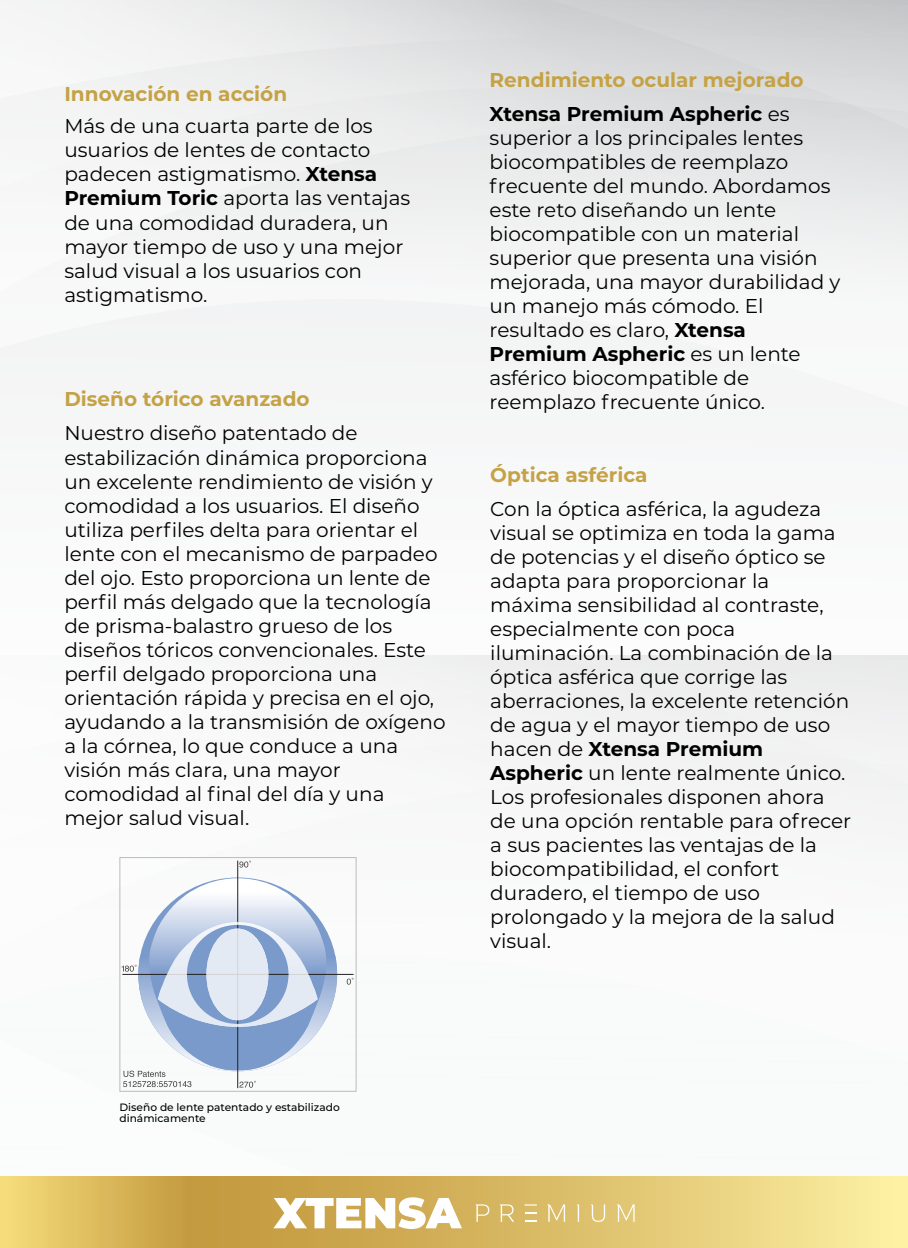
<style>
.page{position:relative;width:908px;height:1248px;background:#fff}
.page>*{position:absolute;margin:0;border:0;box-sizing:border-box;transform-origin:0 0}
.t1{font:20px/24px "Montserrat";color:#000}
.t2{font:700 20px/34px "Montserrat";color:#c4a245}
.t3{font:500 10.6px/11.6px "Montserrat";color:#000}
.s1{color:#000}
.s2{font-weight:400;color:#000}
.s3{font-weight:700}
</style>
<div class="page">
<svg style="left:0;top:0;width:907px;height:389px"></svg>
<div style="left:265px;top:655px;width:642px;height:172px;background:#f3f4f4"></div>
<div style="left:120px;top:857px;width:236px;height:234px;border:1px solid #babcbe"></div>
<hr style="left:122px;top:973px;width:231px;height:1px;background:#232020">
<hr style="left:237px;top:860px;width:1px;height:227px;background:#232020">
<svg style="left:239px;top:860px;width:12px;height:7px"></svg>
<svg style="left:346px;top:977px;width:7px;height:7px"></svg>
<svg style="left:121px;top:891px;width:216px;height:196px"></svg>
<svg style="left:0;top:1176px;width:907px;height:71px;background:#dec16a"></svg>
<svg style="left:273px;top:1197px;width:189px;height:31px"></svg>
<svg style="left:475px;top:1204px;width:14px;height:17px"></svg>
<svg style="left:499px;top:1204px;width:15px;height:17px"></svg>
<svg style="left:547px;top:1204px;width:18px;height:17px"></svg>
<svg style="left:576px;top:1204px;width:3px;height:17px"></svg>
<svg style="left:590px;top:1204px;width:15px;height:17px"></svg>
<svg style="left:616px;top:1204px;width:18px;height:17px"></svg>
<svg style="left:523px;top:1204px;width:13px;height:1px"></svg>
<p class="t2" style="left:489px;top:62px;width:315px">Rendimiento ocular mejorado<br><span class="s1">Xtensa Premium Aspheric</span> <span class="s2">es</span></p>
<p class="t1" style="left:489px;top:125px;width:352px">superior a los principales lentes biocompatibles de reemplazo frecuente del mundo. Abordamos este reto diseñando un lente biocompatible con un material superior que presenta una visión mejorada, una mayor durabilidad y un manejo más cómodo. El resultado es claro, <span class="s3">Xtensa<br>Premium Aspheric</span> es un lente asférico biocompatible de</p>
<p class="t2" style="left:64px;top:76px;width:224px">Innovación en acción</p>
<p class="t1" style="left:64px;top:114px;width:347px">Más de una cuarta parte de los usuarios de lentes de contacto padecen astigmatismo. <span class="s3">Xtensa<br>Premium Toric</span> aporta las ventajas de una comodidad duradera, un mayor tiempo de uso y una mejor salud visual a los usuarios con astigmatismo.</p>
<p class="t2" style="left:64px;top:381px;width:247px">Diseño tórico avanzado</p>
<p class="t1" style="left:489px;top:389px;width:277px">reemplazo frecuente único.</p>
<p class="t1" style="left:64px;top:420px;width:382px">Nuestro diseño patentado de estabilización dinámica proporciona un excelente rendimiento de visión y comodidad a los usuarios. El diseño utiliza perfiles delta para orientar el lente con el mecanismo de parpadeo del ojo. Esto proporciona un lente de perfil más delgado que la tecnología de prisma-balastro grueso de los diseños tóricos convencionales. Este perfil delgado proporciona una orientación rápida y precisa en el ojo, ayudando a la transmisión de oxígeno a la córnea, lo que conduce a una visión más clara, una mayor comodidad al final del día y una mejor salud visual.</p>
<p class="t2" style="left:490px;top:457px;width:159px">Óptica asférica</p>
<p class="t1" style="left:490px;top:496px;width:362px">Con la óptica asférica, la agudeza visual se optimiza en toda la gama de potencias y el diseño óptico se adapta para proporcionar la máxima sensibilidad al contraste, especialmente con poca iluminación. La combinación de la óptica asférica que corrige las aberraciones, la excelente retención de agua y el mayor tiempo de uso hacen de <span class="s3">Xtensa Premium<br>Aspheric</span> un lente realmente único.<br>Los profesionales disponen ahora de una opción rentable para ofrecer a sus pacientes las ventajas de la biocompatibilidad, el confort duradero, el tiempo de uso prolongado y la mejora de la salud visual.</p>
<p class="t3" style="left:119px;top:1100px;width:222px">Diseño de lente patentado y estabilizado dinámicamente</p>
</div>
